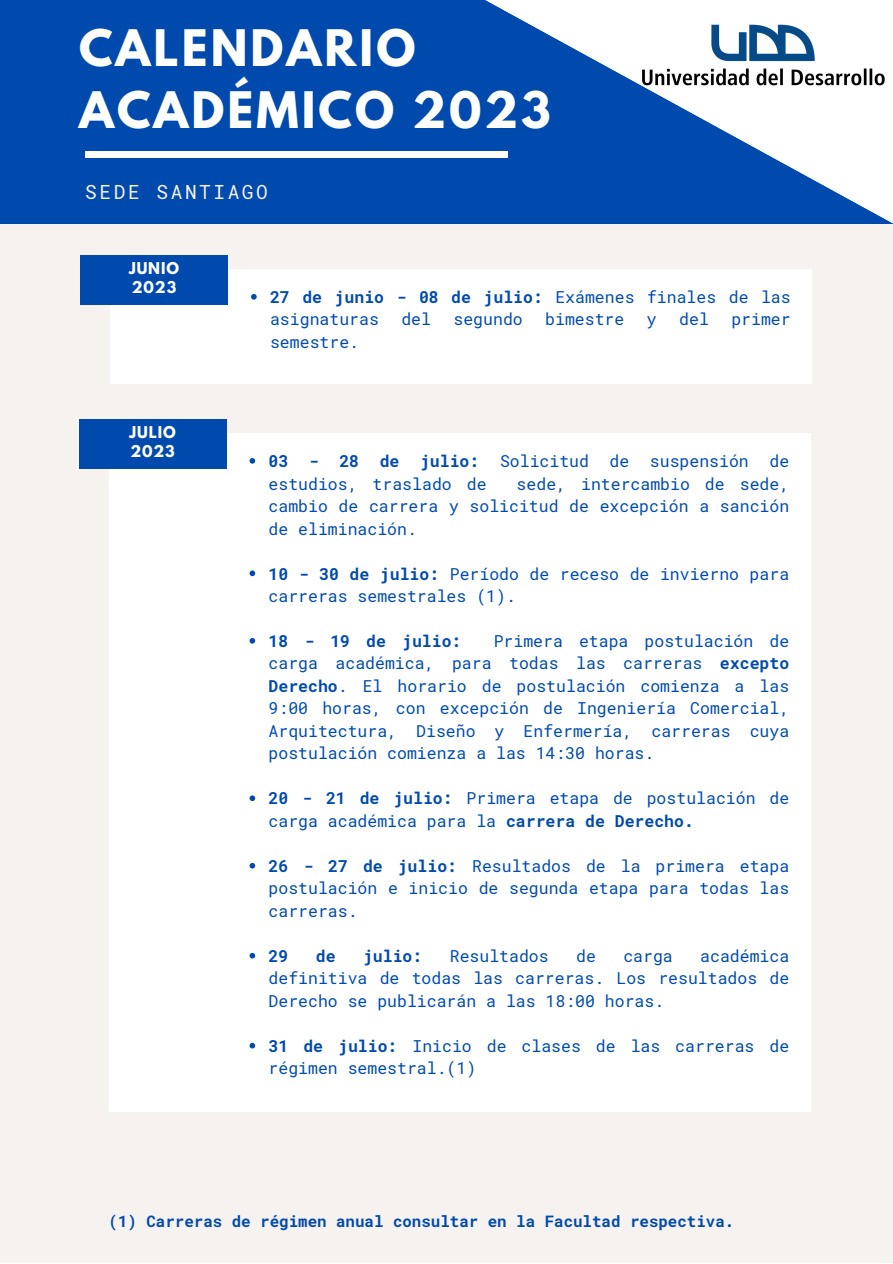
<style>
.page{position:relative;width:893px;height:1264px;background:#fff}
.page>*{position:absolute;margin:0;border:0;box-sizing:border-box;transform-origin:0 0}
.t1{font:700 44.55px/61.8px "League Spartan";letter-spacing:.07em;color:#fff}
.t2{font:19.5px "Roboto Mono";letter-spacing:.13em;color:#f6f2ef}
.t3{font:16.5px/22.5px "Roboto Mono";color:#004aad}
.t4{font:700 16.5px "Roboto Mono";color:#004aad}
.t5{font:700 15.75px "Roboto Mono";color:#004aad}
.t6{font:700 14.4px "League Spartan";letter-spacing:.06em;color:#fff}
.s1{font-weight:700}
</style>
<div class="page">
<div style="left:0;top:0;width:892px;height:1262px;background:#f6f2ef"></div>
<div style="left:0;top:0;width:892px;height:224px;background:#004aad"></div>
<div style="left:109px;top:433px;width:701px;height:678px;background:#fff"></div>
<div style="left:79px;top:419px;width:147px;height:49px;background:#004aad"></div>
<svg style="left:249px;top:458px;width:6px;height:5px"></svg>
<svg style="left:249px;top:570px;width:6px;height:6px"></svg>
<svg style="left:249px;top:638px;width:6px;height:5px"></svg>
<svg style="left:249px;top:795px;width:6px;height:6px"></svg>
<svg style="left:249px;top:862px;width:6px;height:6px"></svg>
<svg style="left:249px;top:952px;width:6px;height:6px"></svg>
<svg style="left:249px;top:1042px;width:6px;height:6px"></svg>
<div style="left:85px;top:151px;width:422px;height:7px;background:#fff"></div>
<svg style="left:485px;top:0;width:407px;height:223px"></svg>
<img style="left:634px;top:12px;width:258px;height:83px">
<div style="left:110px;top:269px;width:701px;height:115px;background:#fff"></div>
<div style="left:80px;top:255px;width:148px;height:49px;background:#004aad"></div>
<svg style="left:251px;top:294px;width:6px;height:5px"></svg>
<p class="t1" style="left:79px;top:23px;width:473px">CALENDARIO<br>ACADÉMICO 2023</p>
<p class="t2" style="left:85px;top:179px;width:184px">SEDE SANTIAGO</p>
<p class="t6" style="left:129px;top:261px;width:51px">JUNIO</p>
<p class="t6" style="left:132px;top:280px;width:46px">2023</p>
<p class="t6" style="left:129px;top:425px;width:48px">JULIO</p>
<p class="t6" style="left:130px;top:444px;width:46px">2023</p>
<p class="t3" style="left:270px;top:285px;width:522px"><span class="s1">27 de junio - 08 de julio:</span> Exámenes finales de las asignaturas</p>
<p class="t3" style="left:401px;top:308px;width:31px">del</p>
<p class="t3" style="left:453px;top:308px;width:71px">segundo</p>
<p class="t3" style="left:545px;top:308px;width:81px">bimestre</p>
<p class="t3" style="left:646px;top:308px;width:11px">y</p>
<p class="t3" style="left:679px;top:308px;width:31px">del</p>
<p class="t3" style="left:731px;top:308px;width:61px">primer</p>
<p class="t3" style="left:270px;top:330px;width:90px">semestre.</p>
<p class="t3" style="left:268px;top:449px;width:522px"><span class="s1">03 - 28 de julio:</span> Solicitud de suspensión de estudios, traslado de</p>
<p class="t3" style="left:268px;top:472px;width:522px;text-align:justify;text-indent:248px">sede, intercambio de sede, cambio de carrera y solicitud de excepción a sanción de eliminación.</p>
<p class="t3" style="left:268px;top:562px;width:522px"><span class="s1">10 - 30 de julio:</span> Período de receso de invierno para carreras semestrales (1).</p>
<p class="t4" style="left:268px;top:629px;width:194px">18 - 19 de julio:</p>
<p class="t3" style="left:268px;top:629px;width:522px;text-align:justify;text-indent:225px">Primera etapa postulación de carga académica, para todas las carreras <span class="s1">excepto Derecho</span>. El horario de postulación comienza a las 9:00 horas, con excepción de Ingeniería Comercial, Arquitectura, Diseño y Enfermería, carreras cuya postulación comienza a las 14:30 horas.</p>
<p class="t3" style="left:268px;top:786px;width:522px"><span class="s1">20 - 21 de julio:</span> Primera etapa de postulación de carga académica para la <span class="s1">carrera de Derecho.</span></p>
<p class="t3" style="left:268px;top:854px;width:522px;text-align:justify"><span class="s1">26 - 27 de julio:</span> Resultados de la primera etapa postulación e inicio de segunda etapa para todas las carreras.</p>
<p class="t4" style="left:268px;top:944px;width:21px">29</p>
<p class="t4" style="left:316px;top:944px;width:21px">de</p>
<p class="t4" style="left:363px;top:944px;width:61px">julio:</p>
<p class="t3" style="left:450px;top:944px;width:100px">Resultados</p>
<p class="t3" style="left:576px;top:944px;width:21px">de</p>
<p class="t3" style="left:623px;top:944px;width:51px">carga</p>
<p class="t3" style="left:268px;top:944px;width:522px;text-align:justify;text-indent:431px">académica definitiva de todas las carreras. Los resultados de Derecho se publicarán a las 18:00 horas.</p>
<p class="t3" style="left:268px;top:1034px;width:522px"><span class="s1">31 de julio:</span> Inicio de clases de las carreras de régimen semestral.(1)</p>
<p class="t5" style="left:109px;top:1210px;width:627px">(1) Carreras de régimen anual consultar en la Facultad respectiva.</p>
</div>
